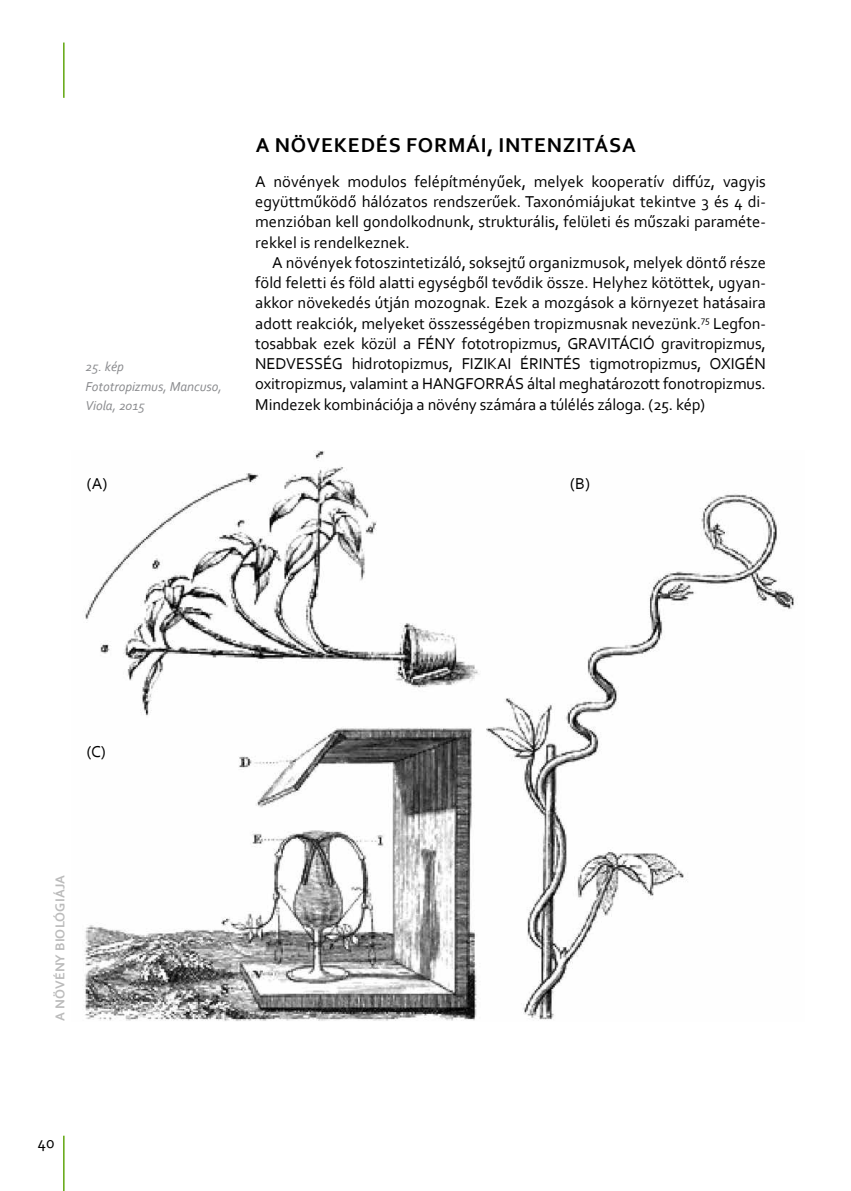
<style>
.page{position:relative;width:851px;height:1191px;background:#fff}
.page>*{position:absolute;margin:0;border:0;box-sizing:border-box;transform-origin:0 0}
.t1{font:700 21px "Corbel";letter-spacing:.04em;color:#000}
.t2{font:16.5px/20.2px "Corbel";letter-spacing:-.01em;color:#000;text-align:justify}
.t3{font:italic 13.5px/19.5px "Corbel";color:#898a8d}
.t4{font:700 13.5px "Corbel";letter-spacing:.01em;color:#bbb}
</style>
<div class="page">
<hr style="left:63px;top:43px;width:2px;height:55px;background:#61a60e">
<hr style="left:63px;top:1135px;width:2px;height:56px;background:#61a60e">
<img style="left:84px;top:450px;width:710px;height:571px">
<p class="t3" style="left:85px;top:357px;width:138px">25. kép<br>Fototropizmus, Mancuso,<br>Viola, 2015</p>
<p class="t2" style="left:87px;top:472px;width:22px">(A)</p>
<p class="t1" style="left:256px;top:132px;width:382px">A NÖVEKEDÉS FORMÁI, INTENZITÁSA</p>
<p class="t2" style="left:255px;top:171px;width:512px">A növények modulos felépítményűek, melyek kooperatív diffúz, vagyis együttműködő hálózatos rendszerűek. Taxonómiájukat tekintve 3 és 4 di&shy;menzióban kell gondolkodnunk, strukturális, felületi és műszaki paraméte&shy;rekkel is rendelkeznek.</p>
<p class="t2" style="left:255px;top:252px;width:512px;text-indent:17px">A növények fotoszintetizáló, soksejtű organizmusok, melyek döntő része föld feletti és föld alatti egységből tevődik össze. Helyhez kötöttek, ugyan&shy;akkor növekedés útján mozognak. Ezek a mozgások a környezet hatásaira adott reakciók, melyeket összességében tropizmusnak nevezünk.<sup>75</sup> Legfon&shy;tosabbak ezek közül a FÉNY fototropizmus, GRAVITÁCIÓ gravitropizmus, NEDVESSÉG hidrotopizmus, FIZIKAI ÉRINTÉS tigmotropizmus, OXIGÉN oxitropizmus, valamint a HANGFORRÁS által meghatározott fonotropizmus.<br>Mindezek kombinációja a növény számára a túlélés záloga. (25. kép)</p>
<p class="t2" style="left:570px;top:472px;width:21px">(B)</p>
<p class="t2" style="left:87px;top:741px;width:20px">(C)</p>
<p class="t4" style="left:52px;top:1020px;width:147px;rotate:-90deg">A NÖVÉNY BIOLÓGIÁJA</p>
<p class="t2" style="left:38px;top:1132px;width:19px">40</p>
</div>
